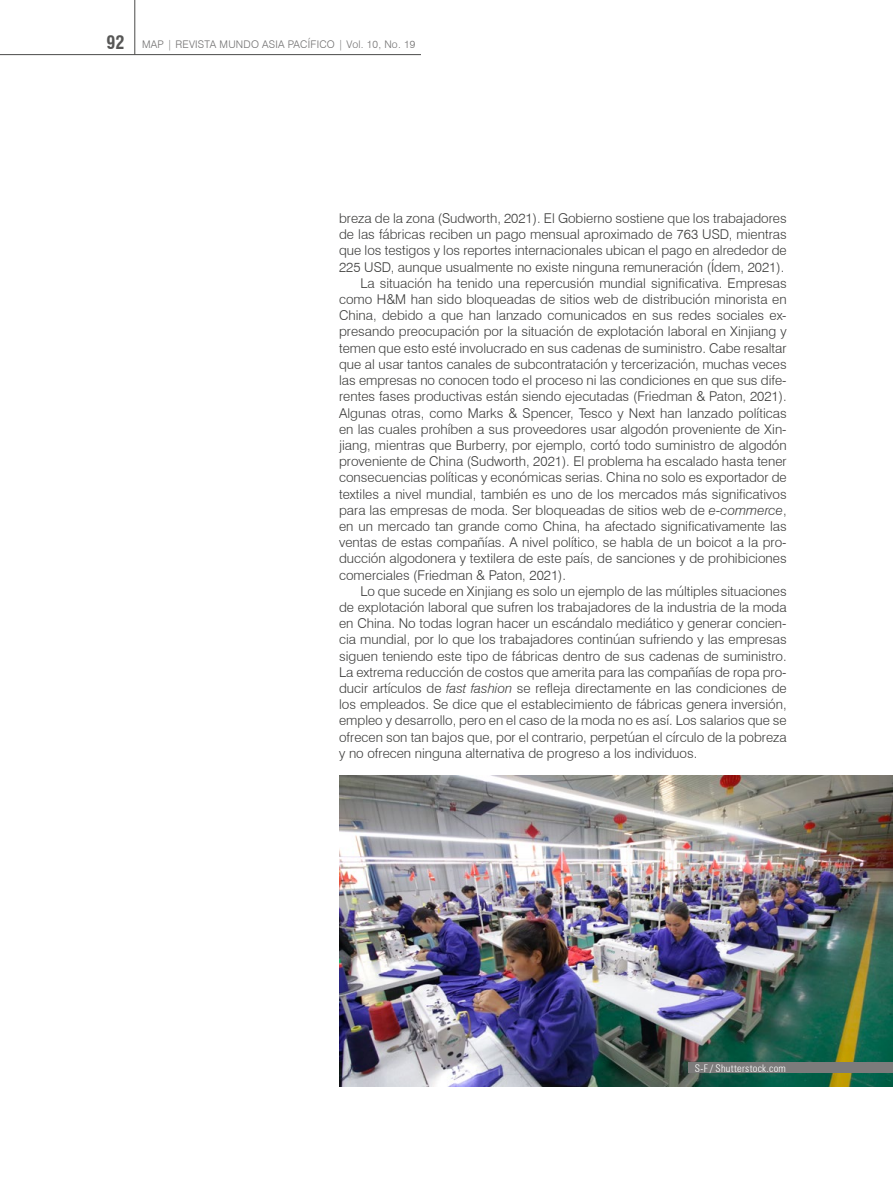
<style>
.page{position:relative;width:893px;height:1187px;background:#fff}
.page>*{position:absolute;margin:0;border:0;box-sizing:border-box;transform-origin:0 0}
.t1{font:300 13.5px "Swiss 721 BT";color:#3c3c3b}
.t2{font:300 10.5px "Swiss 721 BT";letter-spacing:.02em;color:#706f6f}
.t3{font:300 condensed 10.5px "Zurich BT";letter-spacing:.02em;color:#fff}
.s1{font-weight:700;font-stretch:condensed;font-size:18px;color:#575756}
.s2{font-style:italic}
</style>
<div class="page">
<img style="left:339px;top:775px;width:554px;height:310px">
<div style="left:688px;top:1062px;width:205px;height:11px;background:#7c7b7b"></div>
<hr style="left:0;top:54px;width:421px;height:1px;background:#4a4a49">
<hr style="left:135px;top:0;width:1px;height:55px;background:#4a4a49">
<p class="t2" style="left:106px;top:38px;width:311px"><span class="s1">92</span> MAP | REVISTA MUNDO ASIA PACÍFICO | Vol. 10, No. 19</p>
<p class="t1" style="left:339px;top:210px;width:449px">breza de la zona (Sudworth, 2021). El Gobierno sostiene que los trabajadores</p>
<p class="t1" style="left:339px;top:226px;width:449px">de las fábricas reciben un pago mensual aproximado de 763 USD, mientras</p>
<p class="t1" style="left:339px;top:242px;width:449px">que los testigos y los reportes internacionales ubican el pago en alrededor de</p>
<p class="t1" style="left:339px;top:258px;width:447px">225 USD, aunque usualmente no existe ninguna remuneración (Ídem, 2021).</p>
<p class="t1" style="left:360px;top:275px;width:428px">La situación ha tenido una repercusión mundial significativa. Empresas</p>
<p class="t1" style="left:339px;top:291px;width:449px">como H&amp;M han sido bloqueadas de sitios web de distribución minorista en</p>
<p class="t1" style="left:339px;top:307px;width:449px">China, debido a que han lanzado comunicados en sus redes sociales ex-</p>
<p class="t1" style="left:339px;top:323px;width:449px">presando preocupación por la situación de explotación laboral en Xinjiang y</p>
<p class="t1" style="left:339px;top:339px;width:449px">temen que esto esté involucrado en sus cadenas de suministro. Cabe resaltar</p>
<p class="t1" style="left:339px;top:356px;width:449px">que al usar tantos canales de subcontratación y tercerización, muchas veces</p>
<p class="t1" style="left:339px;top:372px;width:449px">las empresas no conocen todo el proceso ni las condiciones en que sus dife-</p>
<p class="t1" style="left:339px;top:388px;width:449px">rentes fases productivas están siendo ejecutadas (Friedman &amp; Paton, 2021).</p>
<p class="t1" style="left:339px;top:404px;width:449px">Algunas otras, como Marks &amp; Spencer, Tesco y Next han lanzado políticas</p>
<p class="t1" style="left:339px;top:420px;width:449px">en las cuales prohíben a sus proveedores usar algodón proveniente de Xin-</p>
<p class="t1" style="left:339px;top:437px;width:449px">jiang, mientras que Burberry, por ejemplo, cortó todo suministro de algodón</p>
<p class="t1" style="left:339px;top:453px;width:449px">proveniente de China (Sudworth, 2021). El problema ha escalado hasta tener</p>
<p class="t1" style="left:339px;top:469px;width:449px">consecuencias políticas y económicas serias. China no solo es exportador de</p>
<p class="t1" style="left:339px;top:485px;width:449px">textiles a nivel mundial, también es uno de los mercados más significativos</p>
<p class="t1" style="left:339px;top:501px;width:449px">para las empresas de moda. Ser bloqueadas de sitios web de <span class="s2">e-commerce</span>,</p>
<p class="t1" style="left:339px;top:518px;width:449px">en un mercado tan grande como China, ha afectado significativamente las</p>
<p class="t1" style="left:339px;top:534px;width:449px">ventas de estas compañías. A nivel político, se habla de un boicot a la pro-</p>
<p class="t1" style="left:339px;top:550px;width:449px">ducción algodonera y textilera de este país, de sanciones y de prohibiciones</p>
<p class="t1" style="left:339px;top:566px;width:228px">comerciales (Friedman &amp; Paton, 2021).</p>
<p class="t1" style="left:360px;top:582px;width:428px">Lo que sucede en Xinjiang es solo un ejemplo de las múltiples situaciones</p>
<p class="t1" style="left:339px;top:599px;width:449px">de explotación laboral que sufren los trabajadores de la industria de la moda</p>
<p class="t1" style="left:339px;top:615px;width:449px">en China. No todas logran hacer un escándalo mediático y generar concien-</p>
<p class="t1" style="left:339px;top:631px;width:449px">cia mundial, por lo que los trabajadores continúan sufriendo y las empresas</p>
<p class="t1" style="left:339px;top:647px;width:449px">siguen teniendo este tipo de fábricas dentro de sus cadenas de suministro.</p>
<p class="t1" style="left:339px;top:663px;width:449px">La extrema reducción de costos que amerita para las compañías de ropa pro-</p>
<p class="t1" style="left:339px;top:680px;width:449px">ducir artículos de <span class="s2">fast fashion</span> se refleja directamente en las condiciones de</p>
<p class="t1" style="left:339px;top:696px;width:449px">los empleados. Se dice que el establecimiento de fábricas genera inversión,</p>
<p class="t1" style="left:339px;top:712px;width:449px">empleo y desarrollo, pero en el caso de la moda no es así. Los salarios que se</p>
<p class="t1" style="left:339px;top:728px;width:449px">ofrecen son tan bajos que, por el contrario, perpetúan el círculo de la pobreza</p>
<p class="t1" style="left:339px;top:744px;width:360px">y no ofrecen ninguna alternativa de progreso a los individuos.</p>
<p class="t3" style="left:695px;top:1061px;width:93px">S-F / Shutterstock.com</p>
</div>
